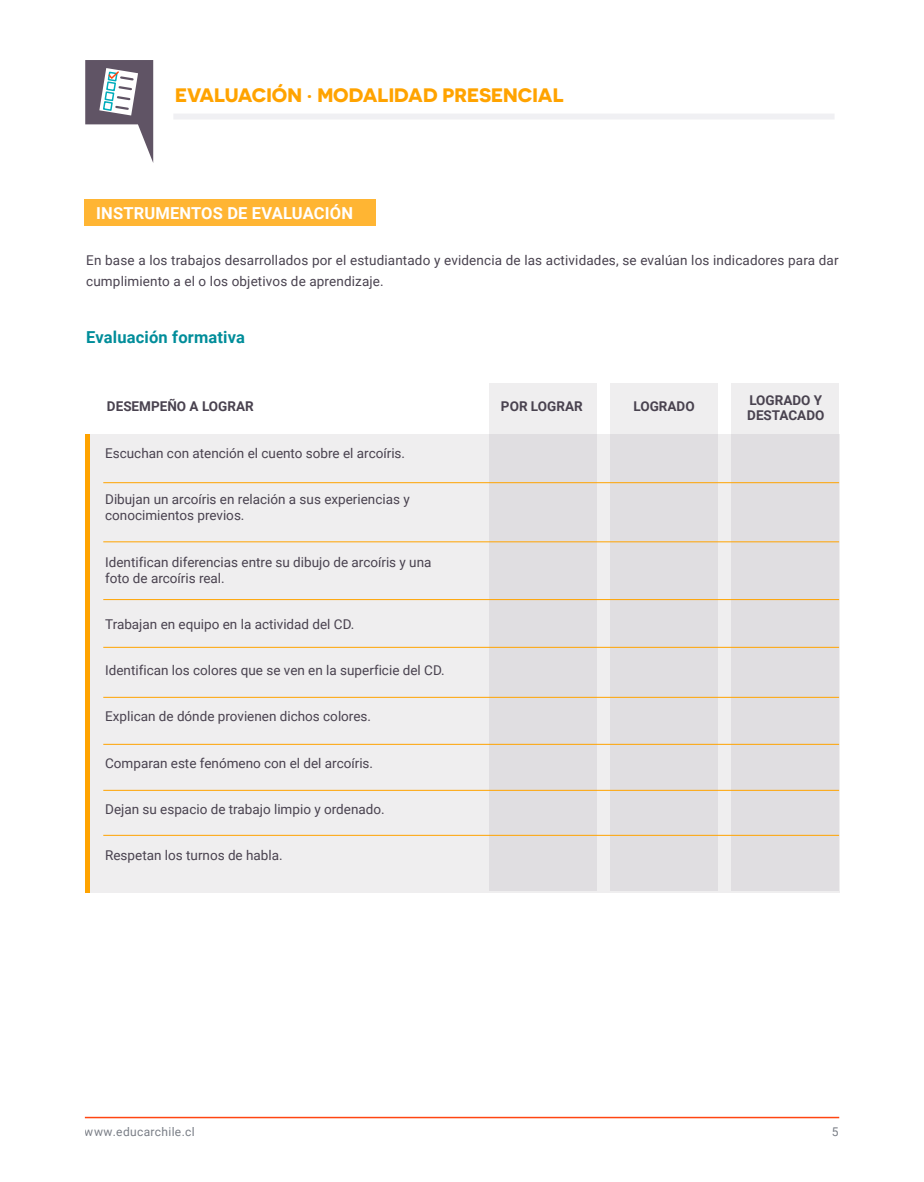
<style>
.page{position:relative;width:924px;height:1182px;background:#fff}
.page>*{position:absolute;margin:0;border:0;box-sizing:border-box;transform-origin:0 0}
.t1{font:700 19.5px "Novecentosanswide";color:#ffa300}
.t2{font:700 16.5px "Roboto";letter-spacing:.01em;color:#fff}
.t3{font:700 16.5px "Roboto";letter-spacing:.01em;color:#008d9a}
.t4{font:13.5px/16.2px "Roboto";color:#49424f}
.t5{font:700 13.5px/15px "Roboto";color:#49424f}
.t6{font:12px "Roboto";letter-spacing:.03em;color:#3f4551}
</style>
<div class="page">
<hr style="left:85px;top:1117px;width:754px;height:1px;background:#ff4612">
<div style="left:173px;top:114px;width:662px;height:6px;background:#f0f0f3"></div>
<div style="left:85px;top:200px;width:291px;height:26px;background:#ffb533"></div>
<svg style="left:85px;top:60px;width:68px;height:102px"></svg>
<div style="left:489px;top:383px;width:108px;height:508px;background:#efeeef"></div>
<div style="left:610px;top:383px;width:108px;height:508px;background:#efeeef"></div>
<div style="left:731px;top:383px;width:108px;height:508px;background:#efeeef"></div>
<div style="left:85px;top:434px;width:754px;height:458px;background:linear-gradient(to bottom,#e9e7e7,#e9e7e7)"></div>
<hr style="left:85px;top:434px;width:4px;height:458px;background:#ffa300">
<hr style="left:103px;top:482px;width:736px;height:1px;background:#ffa300">
<hr style="left:103px;top:541px;width:736px;height:1px;background:#ffa300">
<hr style="left:103px;top:599px;width:736px;height:1px;background:#ffa300">
<hr style="left:103px;top:647px;width:736px;height:1px;background:#ffa300">
<hr style="left:103px;top:697px;width:736px;height:1px;background:#ffa300">
<hr style="left:103px;top:744px;width:736px;height:1px;background:#ffa300">
<hr style="left:103px;top:790px;width:736px;height:1px;background:#ffa300">
<hr style="left:103px;top:835px;width:736px;height:1px;background:#ffa300">
<h1 class="t1" style="left:175px;top:83px;width:390px">EVALUACIÓN · MODALIDAD PRESENCIAL</h1>
<p class="t2" style="left:96px;top:202px;width:258px">INSTRUMENTOS DE EVALUACIÓN</p>
<p class="t4" style="left:86px;top:249px;width:754px;line-height:21px">En base a los trabajos desarrollados por el estudiantado y evidencia de las actividades, se evalúan los indicadores para dar cumplimiento a el o los objetivos de aprendizaje.</p>
<p class="t3" style="left:86px;top:325px;width:160px">Evaluación formativa</p>
<p class="t5" style="left:107px;top:398px;width:148px">DESEMPEÑO A LOGRAR</p>
<p class="t5" style="left:501px;top:398px;width:83px">POR LOGRAR</p>
<p class="t5" style="left:634px;top:398px;width:63px">LOGRADO</p>
<p class="t5" style="left:747px;top:392px;width:79px">LOGRADO Y<br>DESTACADO</p>
<p class="t4" style="left:105px;top:445px;width:301px">Escuchan con atención el cuento sobre el arcoíris.</p>
<p class="t4" style="left:105px;top:491px;width:306px">Dibujan un arcoíris en relación a sus experiencias y conocimientos previos.</p>
<p class="t4" style="left:105px;top:553px;width:328px">Identifican diferencias entre su dibujo de arcoíris y una foto de arcoíris real.</p>
<p class="t4" style="left:105px;top:616px;width:251px">Trabajan en equipo en la actividad del CD.</p>
<p class="t4" style="left:105px;top:662px;width:341px">Identifican los colores que se ven en la superficie del CD.</p>
<p class="t4" style="left:105px;top:708px;width:267px">Explican de dónde provienen dichos colores.</p>
<p class="t4" style="left:105px;top:754px;width:269px">Comparan este fenómeno con el del arcoíris.</p>
<p class="t4" style="left:105px;top:800px;width:281px">Dejan su espacio de trabajo limpio y ordenado.</p>
<p class="t4" style="left:105px;top:847px;width:179px">Respetan los turnos de habla.</p>
<p class="t6" style="left:85px;top:1123px;width:111px">www.educarchile.cl</p>
<p class="t6" style="left:832px;top:1123px;width:8px">5</p>
</div>
